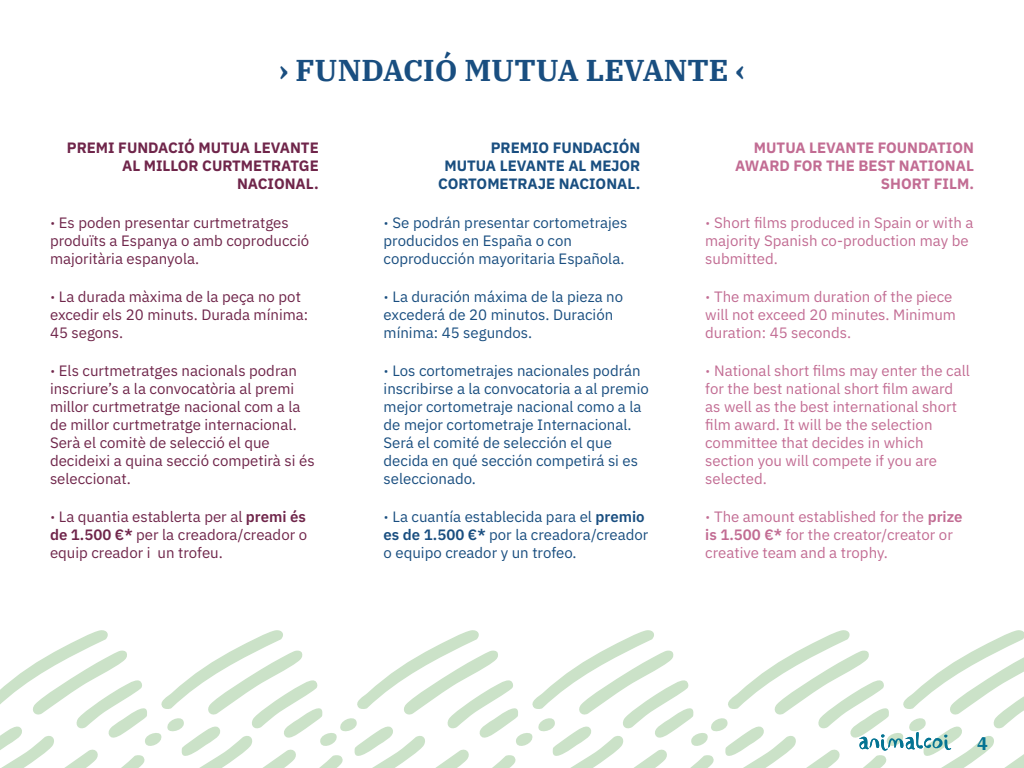
<style>
.page{position:relative;width:1024px;height:768px;background:#fff}
.page>*{position:absolute;margin:0;border:0;box-sizing:border-box;transform-origin:0 0}
.t1{font:700 30px "IBM Plex Serif";color:#194e80}
.t2{font:700 18px "IBM Plex Serif";color:#057493}
.t3{font:15px/18px "IBM Plex Sans";color:#194e80}
.t4{font:15px/18px "IBM Plex Sans";color:#6f254a}
.t5{font:15px/18px "IBM Plex Sans";color:#c26c93}
.t6{font:700 15px/18px "IBM Plex Sans";color:#194e80;text-align:right}
.t7{font:700 15px/18px "IBM Plex Sans";color:#c26c93;text-align:right}
.t8{font:700 15px/18px "IBM Plex Sans";color:#6f254a;text-align:right}
.s1{font-weight:700}
.s2{font-weight:600}
</style>
<div class="page">
<svg style="left:0;top:630px;width:1024px;height:138px"></svg>
<h1 class="t1" style="left:279px;top:46px;width:468px">› FUNDACIÓ MUTUA LEVANTE ‹</h1>
<p class="t8" style="left:67px;top:137px;width:253px">PREMI FUNDACIÓ MUTUA LEVANTE<br>AL MILLOR CURTMETRATGE<br>NACIONAL.</p>
<p class="t6" style="left:438px;top:137px;width:204px">PREMIO FUNDACIÓN<br>MUTUA LEVANTE AL MEJOR<br>CORTOMETRAJE NACIONAL.</p>
<p class="t7" style="left:735px;top:137px;width:240px">MUTUA LEVANTE FOUNDATION<br>AWARD FOR THE BEST NATIONAL<br>SHORT FILM.</p>
<p class="t4" style="left:50px;top:213px;width:261px"><span class="s1">·</span> Es poden presentar curtmetratges produïts a Espanya o amb coproducció majoritària espanyola.</p>
<p class="t4" style="left:50px;top:287px;width:260px"><span class="s1">·</span> La durada màxima de la peça no pot excedir els 20 minuts. Durada mínima:<br>45 segons.</p>
<p class="t4" style="left:50px;top:361px;width:266px"><span class="s1">·</span> Els curtmetratges nacionals podran inscriure’s a la convocatòria al premi millor curtmetratge nacional com a la de millor curtmetratge internacional.<br>Serà el comitè de selecció el que decideixi a quina secció competirà si és seleccionat.</p>
<p class="t4" style="left:50px;top:507px;width:259px;text-align:justify"><span class="s1">·</span> La quantia establerta per al <span class="s2">premi és de 1.500 €*</span> per la creadora/creador o equip creador i un trofeu.</p>
<p class="t3" style="left:384px;top:213px;width:245px"><span class="s1">·</span> Se podrán presentar cortometrajes producidos en España o con coproducción mayoritaria Española.</p>
<p class="t3" style="left:384px;top:287px;width:241px"><span class="s1">·</span> La duración máxima de la pieza no excederá de 20 minutos. Duración mínima: 45 segundos.</p>
<p class="t3" style="left:384px;top:361px;width:267px"><span class="s1">·</span> Los cortometrajes nacionales podrán inscribirse a la convocatoria a al premio mejor cortometraje nacional como a la de mejor cortometraje Internacional.<br>Será el comité de selección el que decida en qué sección competirá si es seleccionado.</p>
<p class="t3" style="left:384px;top:507px;width:266px"><span class="s1">·</span> La cuantía establecida para el <span class="s2">premio es de 1.500 €*</span> por la creadora/creador o equipo creador y un trofeo.</p>
<p class="t5" style="left:705px;top:213px;width:270px"><span class="s1">·</span> Short films produced in Spain or with a majority Spanish co-production may be submitted.</p>
<p class="t5" style="left:705px;top:287px;width:252px"><span class="s1">·</span> The maximum duration of the piece will not exceed 20 minutes. Minimum duration: 45 seconds.</p>
<p class="t5" style="left:705px;top:361px;width:266px"><span class="s1">·</span> National short films may enter the call for the best national short film award as well as the best international short film award. It will be the selection committee that decides in which section you will compete if you are selected.</p>
<p class="t5" style="left:705px;top:507px;width:259px"><span class="s1">·</span> The amount established for the <span class="s2">prize is 1.500 €*</span> for the creator/creator or creative team and a trophy.</p>
<p class="t2" style="left:977px;top:730px;width:12px">4</p>
</div>
